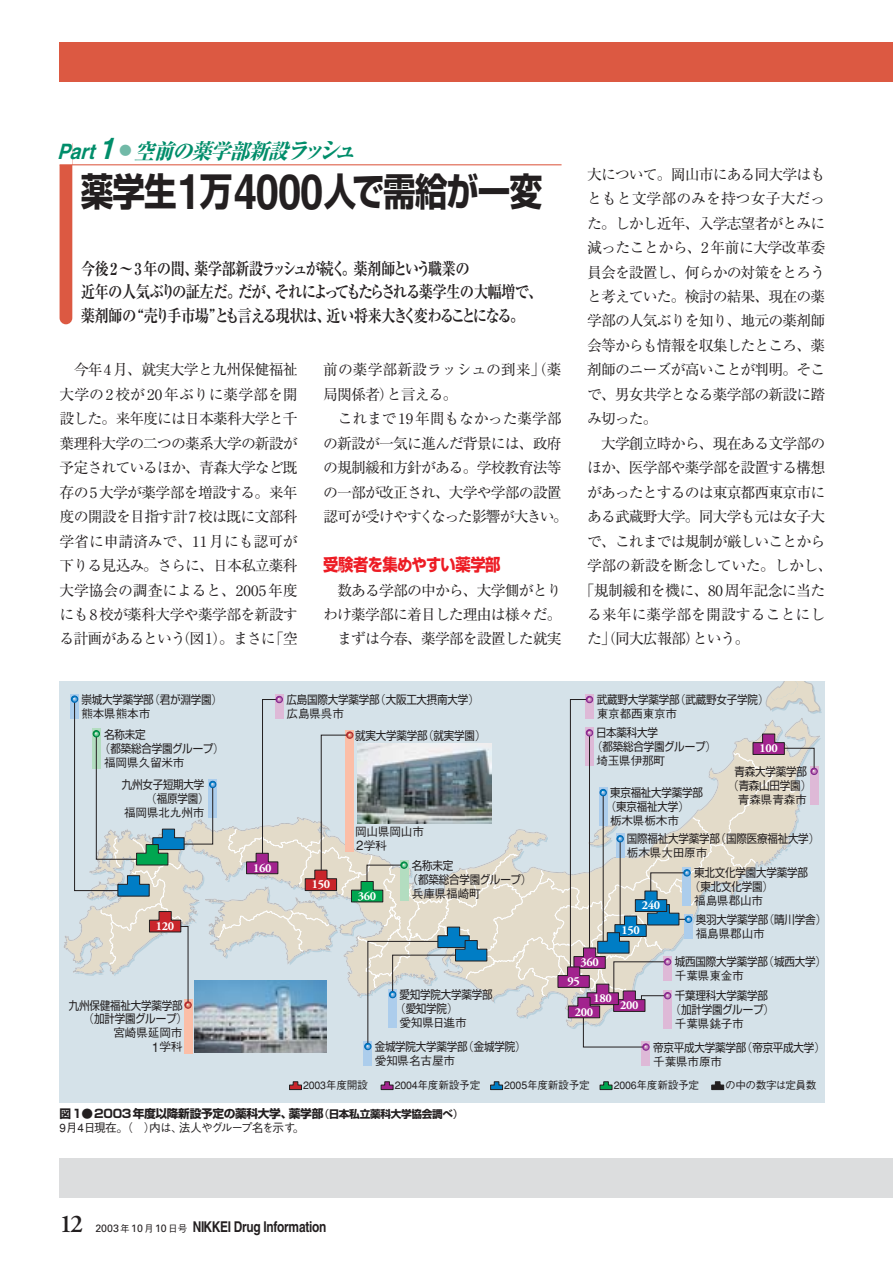
<style>
.page{position:relative;width:893px;height:1262px;background:#fff}
.page>*{position:absolute;margin:0;border:0;box-sizing:border-box;transform-origin:0 0}
.t1{font:700 38.25px "Shin Go";letter-spacing:-.025em;color:#231f20;scale:.85 1}
.t2{font:600 25.5px "Adobe Garamond";color:#231f20}
.t3{font:italic 800 21.3px "Ryumin";letter-spacing:-.05em;color:#008d6a;scale:.95 1}
.t4{font:700 16.95px/23.4px "Ryumin";letter-spacing:-.065em;color:#231f20;scale:.85 1}
.t5{font:700 16.95px "Shin Go";letter-spacing:-.045em;color:#ed1c24;scale:.9 1}
.t6{font:14.85px/24.5px "Ryumin";letter-spacing:-.06em;color:#231f20;text-align:justify}
.t7{font:700 14.85px "Helvetica";letter-spacing:-.025em;color:#231f20;scale:.8 1}
.t8{font:14.85px/24.5px "Ryumin";letter-spacing:-.005em;color:#231f20}
.t9{font:14.85px "Ryumin";letter-spacing:-.04em;color:#231f20}
.t10{font:14.85px "Ryumin";letter-spacing:-.03em;color:#231f20}
.t11{font:14.85px "Ryumin";color:#231f20}
.t12{font:700 12.15px "Adobe Garamond";letter-spacing:-.03em;color:#fff}
.t13{font:11.7px/13.8px "Shin Go";letter-spacing:-.02em;color:#231f20;scale:.9 1}
.t14{font:500 11.7px/13.8px "Gothic BBB";letter-spacing:-.02em;color:#231f20}
.t15{font:700 11.7px "Shin Go";letter-spacing:-.025em;color:#231f20}
.t16{font:500 11.7px "Gothic BBB";letter-spacing:-.065em;color:#231f20}
.t17{font:500 10.65px "Gothic BBB";letter-spacing:-.02em;color:#231f20}
.t18{font:500 10.65px "Gothic BBB";letter-spacing:-.045em;color:#231f20}
.s1{font-family:"Helvetica";font-weight:700}
.s2{font-family:"Helvetica";font-weight:700;font-size:29.7px}
.s3{font-size:23.4px}
.s4{font-family:"Helvetica";font-size:48.9px}
.s5{font-weight:300}
.s6{font-size:13.35px}
.s7{font-weight:400;font-size:10.65px}
.s8{font-size:10.65px}
.s9{font-family:"Univers";font-weight:400;font-size:10.65px}
.s10{font-family:"Gothic BBB";font-weight:500;font-size:9.6px}
</style>
<div class="page">
<div style="left:60px;top:43px;width:832px;height:39px;background:#dc5942"></div>
<div style="left:60px;top:1158px;width:832px;height:39px;background:#dcddde"></div>
<div style="left:60px;top:682px;width:765px;height:421px;background:#d5e2e9"></div>
<div style="left:184px;top:999px;width:8px;height:55px;background:#fbbea7"></div>
<div style="left:641px;top:1041px;width:9px;height:25px;background:#deb9d7"></div>
<div style="left:363px;top:1041px;width:9px;height:24px;background:#accdec"></div>
<svg style="left:289px;top:1081px;width:13px;height:9px"></svg>
<svg style="left:380px;top:1081px;width:13px;height:9px"></svg>
<svg style="left:490px;top:1081px;width:13px;height:9px"></svg>
<svg style="left:599px;top:1081px;width:13px;height:9px"></svg>
<svg style="left:711px;top:1081px;width:13px;height:9px"></svg>
<svg style="left:63px;top:682px;width:759px;height:368px"></svg>
<div style="left:185px;top:1001px;width:6px;height:7px;border:1px solid #a72c31;border-radius:50%"></div>
<img style="left:357px;top:743px;width:134px;height:81px">
<img style="left:194px;top:980px;width:132px;height:72px">
<div style="left:60px;top:138px;width:12px;height:186px;background:#dc5942;border-radius:6px"></div>
<div style="left:60px;top:131px;width:12px;height:33px;background:#fff"></div>
<hr style="left:60px;top:164px;width:501px;height:1px;background:#dc5942">
<h3 class="t3" style="left:57px;top:143px;width:322px"><span class="s1">Part</span> <span class="s2">1</span><sup>●</sup> 空前の薬学部新設<span class="s3">ラッシュ</span></h3>
<h1 class="t1" style="left:81px;top:177px;width:544px">薬学生<span class="s4">1</span>万<span class="s4">4000</span>人で需給が一変</h1>
<p class="t4" style="left:81px;top:259px;width:544px">今後2～3年の間、薬学部新設ラッシュが続く。薬剤師という職業の<br>近年の人気ぶりの証左だ。だが、それによってもたらされる薬学生の大幅増で、薬剤師の“売り手市場”とも言える現状は、近い将来大きく変わることになる。</p>
<p class="t6" style="left:60px;top:359px;width:240px;text-indent:14px">今年4 月、就実大学と九州保健福祉大学の 2校が 20年ぶりに薬学部を開設した。来年度には日本薬科大学と千葉理科大学の二つの薬系大学の新設が予定されているほか、青森大学など既存の5 大学が薬学部を増設する。来年度の開設を目指す計7 校は既に文部科学省に申請済みで、11月にも認可が下りる見込み。さらに、日本私立薬科大学協会の調査によると、2005年度にも8 校が薬科大学や薬学部を新設する計画があるという（図1）。まさに「空</p>
<p class="t8" style="left:323px;top:359px;width:240px">前の薬学部新設ラッシュの到来」（薬局関係者）と言える。</p>
<p class="t6" style="left:323px;top:408px;width:246px;text-align:center">これまで 19年間もなかった薬学部<br>の新設が一気に進んだ背景には、政府の規制緩和方針がある。学校教育法等の一部が改正され、大学や学部の設置認可が受けやすくなった影響が大きい。</p>
<p class="t5" style="left:323px;top:558px;width:198px">受験者を集めやすい薬学部</p>
<p class="t6" style="left:323px;top:579px;width:240px;text-align:right">数ある学部の中から、大学側がとりわけ薬学部に着目した理由は様々だ。まずは今春、薬学部を設置した就実</p>
<p class="t13" style="left:81px;top:693px;width:158px">崇城大学薬学部<span class="s5">（</span>君が淵学園<span class="s5">）</span></p>
<p class="t14" style="left:81px;top:708px;width:70px">熊本県熊本市</p>
<p class="t13" style="left:100px;top:729px;width:139px;text-indent:4px">名称未定<br><span class="s5">（</span>都築総合学園グループ<span class="s5">）</span></p>
<p class="t14" style="left:104px;top:757px;width:82px">福岡県久留米市</p>
<p class="t13" style="left:146px;top:779px;width:71px;text-indent:-25px">九州女子短期大学<span class="s5">（</span>福原学園<span class="s5">）</span></p>
<p class="t14" style="left:124px;top:807px;width:82px">福岡県北九州市</p>
<p class="t12" style="left:156px;top:921px;width:20px">120</p>
<p class="t13" style="left:286px;top:694px;width:215px">広島国際大学薬学部<span class="s5">（</span>大阪工大摂南大学<span class="s5">）</span></p>
<p class="t14" style="left:286px;top:708px;width:59px">広島県呉市</p>
<p class="t13" style="left:355px;top:729px;width:146px">就実大学薬学部<span class="s5">（</span>就実学園<span class="s5">）</span></p>
<p class="t12" style="left:253px;top:862px;width:20px">160</p>
<p class="t12" style="left:312px;top:879px;width:20px">150</p>
<p class="t14" style="left:355px;top:826px;width:70px">岡山県岡山市<br><span class="s6">2</span>学科</p>
<p class="t13" style="left:407px;top:860px;width:139px;text-indent:4px">名称未定<br><span class="s5">（</span>都築総合学園グループ<span class="s5">）</span></p>
<p class="t14" style="left:412px;top:888px;width:70px">兵庫県福崎町</p>
<p class="t12" style="left:358px;top:891px;width:20px">360</p>
<p class="t6" style="left:587px;top:164px;width:240px">大について。岡山市にある同大学はもともと文学部のみを持つ女子大だった。しかし近年、入学志望者がとみに減ったことから、2 年前に大学改革委員会を設置し、何らかの対策をとろうと考えていた。検討の結果、現在の薬学部の人気ぶりを知り、地元の薬剤師会等からも情報を収集したところ、薬剤師のニーズが高いことが判明。そこで、男女共学となる薬学部の新設に踏み切った。</p>
<p class="t6" style="left:601px;top:433px;width:226px">大学創立時から、現在ある文学部の</p>
<p class="t6" style="left:587px;top:457px;width:240px">ほか、医学部や薬学部を設置する構想</p>
<p class="t6" style="left:587px;top:482px;width:240px">があったとするのは東京都西東京市に</p>
<p class="t6" style="left:587px;top:506px;width:240px">ある武蔵野大学。同大学も元は女子大</p>
<p class="t6" style="left:587px;top:531px;width:240px">で、これまでは規制が厳しいことから</p>
<p class="t10" style="left:587px;top:560px;width:247px">学部の新設を断念していた。しかし、</p>
<p class="t9" style="left:579px;top:585px;width:247px">「規制緩和を機に、80 周年記念に当た</p>
<p class="t11" style="left:587px;top:609px;width:240px">る来年に薬学部を開設することにし</p>
<p class="t6" style="left:587px;top:628px;width:164px">た」（同大広報部）という。</p>
<p class="t13" style="left:596px;top:694px;width:192px">武蔵野大学薬学部<span class="s5">（</span>武蔵野女子学院<span class="s5">）</span></p>
<p class="t14" style="left:596px;top:708px;width:82px">東京都西東京市</p>
<p class="t13" style="left:592px;top:727px;width:139px;text-indent:4px">日本薬科大学<br><span class="s5">（</span>都築総合学園グループ<span class="s5">）</span></p>
<p class="t14" style="left:596px;top:755px;width:70px">埼玉県伊那町</p>
<p class="t12" style="left:759px;top:743px;width:20px">100</p>
<p class="t13" style="left:728px;top:766px;width:94px;text-align:center">青森大学薬学部<span class="s5">（</span>青森山田学園<span class="s5">）</span></p>
<p class="t14" style="left:738px;top:794px;width:70px">青森県青森市</p>
<p class="t13" style="left:605px;top:787px;width:110px;text-indent:4px">東京福祉大学薬学部<span class="s5">（</span>東京福祉大学<span class="s5">）</span></p>
<p class="t14" style="left:610px;top:815px;width:70px">栃木県栃木市</p>
<p class="t13" style="left:627px;top:833px;width:215px">国際福祉大学薬学部<span class="s5">（</span>国際医療福祉大学<span class="s5">）</span></p>
<p class="t14" style="left:627px;top:847px;width:82px">栃木県大田原市</p>
<p class="t12" style="left:641px;top:900px;width:20px">240</p>
<p class="t12" style="left:621px;top:925px;width:20px">150</p>
<p class="t13" style="left:690px;top:867px;width:133px;text-indent:4px">東北文化学園大学薬学部<span class="s5">（</span>東北文化学園<span class="s5">）</span></p>
<p class="t14" style="left:694px;top:895px;width:70px">福島県郡山市</p>
<p class="t13" style="left:695px;top:913px;width:146px">奥羽大学薬学部<span class="s5">（</span>晴川学舎<span class="s5">）</span></p>
<p class="t14" style="left:695px;top:928px;width:70px">福島県郡山市</p>
<p class="t13" style="left:84px;top:999px;width:116px;text-indent:-15px">九州保健福祉大学薬学部<span class="s5">（</span>加計学園グループ<span class="s5">）</span></p>
<p class="t14" style="left:113px;top:1027px;width:70px;text-align:right">宮崎県延岡市<br><span class="s6">1</span>学科</p>
<p class="t13" style="left:395px;top:989px;width:110px;text-indent:4px">愛知学院大学薬学部<span class="s5">（</span>愛知学院<span class="s5">）</span></p>
<p class="t14" style="left:399px;top:1017px;width:69px">愛知県日進市</p>
<p class="t13" style="left:374px;top:1041px;width:169px">金城学院大学薬学部<span class="s5">（</span>金城学院<span class="s5">）</span></p>
<p class="t14" style="left:374px;top:1055px;width:82px">愛知県名古屋市</p>
<p class="t12" style="left:580px;top:957px;width:20px">360</p>
<p class="t12" style="left:567px;top:976px;width:14px">95</p>
<p class="t12" style="left:593px;top:993px;width:20px">180</p>
<p class="t12" style="left:574px;top:1006px;width:20px">200</p>
<p class="t12" style="left:620px;top:1000px;width:20px">200</p>
<p class="t13" style="left:675px;top:956px;width:169px">城西国際大学薬学部<span class="s5">（</span>城西大学<span class="s5">）</span></p>
<p class="t14" style="left:675px;top:970px;width:70px">千葉県東金市</p>
<p class="t13" style="left:670px;top:990px;width:116px;text-align:center">千葉理科大学薬学部<span class="s5">（</span>加計学園グループ<span class="s5">）</span></p>
<p class="t14" style="left:675px;top:1018px;width:70px">千葉県銚子市</p>
<p class="t13" style="left:653px;top:1041px;width:192px">帝京平成大学薬学部<span class="s5">（</span>帝京平成大学<span class="s5">）</span></p>
<p class="t14" style="left:653px;top:1055px;width:70px">千葉県市原市</p>
<p class="t17" style="left:303px;top:1081px;width:66px">2003年度開設</p>
<p class="t17" style="left:395px;top:1081px;width:87px">2004年度新設予定</p>
<p class="t17" style="left:504px;top:1081px;width:87px">2005年度新設予定</p>
<p class="t17" style="left:613px;top:1081px;width:87px">2006年度新設予定</p>
<p class="t18" style="left:725px;top:1081px;width:93px">の中の数字は定員数</p>
<p class="t15" style="left:60px;top:1109px;width:405px">図1●2003年度以降新設予定の薬科大学、薬学部<span class="s7">（</span><span class="s8">日本私立薬科大学協会調べ</span><span class="s7">）</span></p>
<p class="t16" style="left:60px;top:1123px;width:246px">9月4日現在。（ ）内は、法人やグループ名を示す。</p>
<h2 class="t2" style="left:60px;top:1213px;width:25px">12</h2>
<p class="t7" style="left:95px;top:1221px;width:290px"><span class="s9">2003</span> <span class="s10">年</span> <span class="s9">10</span> <span class="s10">月</span> <span class="s9">10</span> <span class="s10">日号</span> NIKKEI Drug Information</p>
</div>
